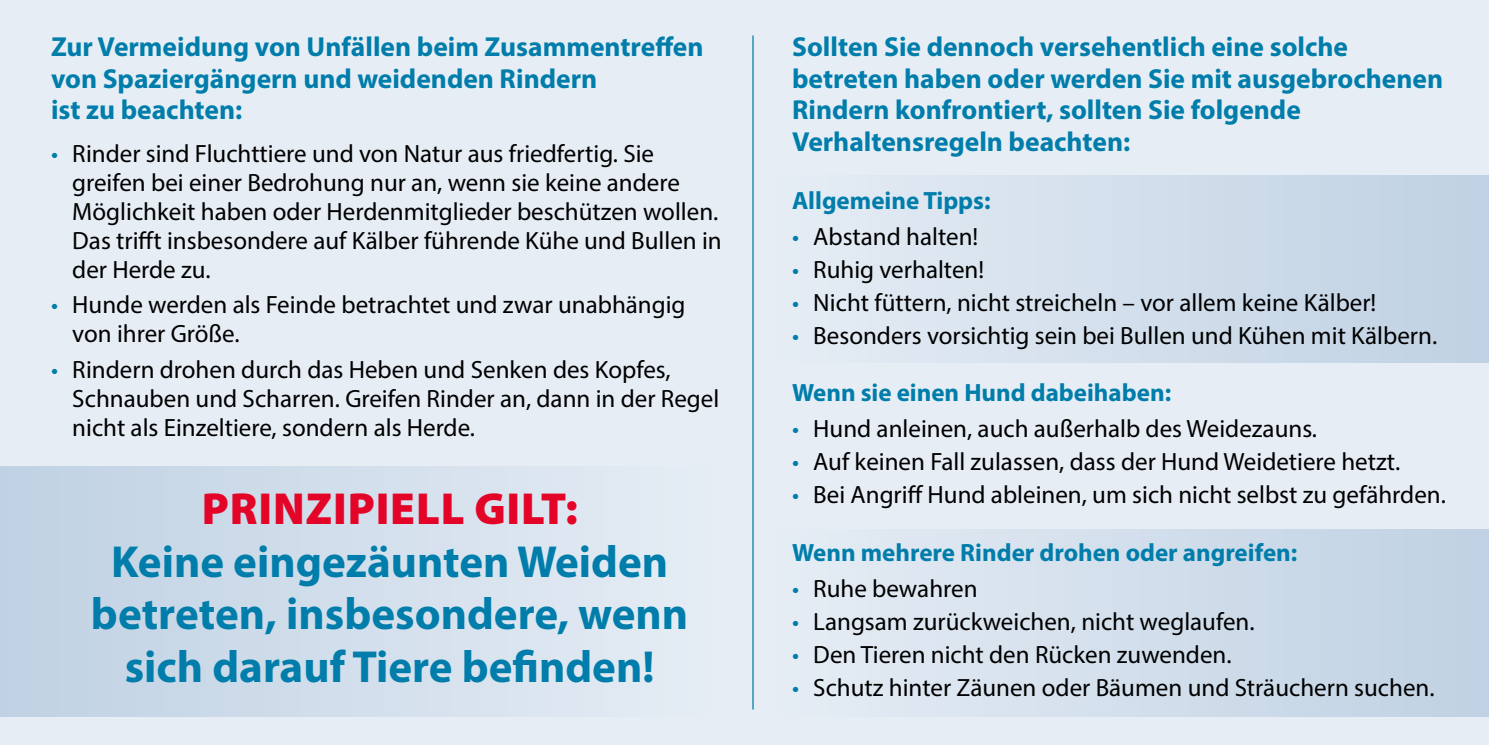
<style>
.page{position:relative;width:1489px;height:745px;background:#fff}
.page>*{position:absolute;margin:0;border:0;box-sizing:border-box;transform-origin:0 0}
.t1{font:700 45px/52.5px "Myriad Pro";color:#007daa;text-align:center}
.t2{font:900 45px "Myriad Pro";letter-spacing:.02em;color:#e40428}
.t3{font:700 27.5px/31.5px "Myriad Pro";color:#007daa}
.t4{font:25px/28.8px "Myriad Pro";color:#000}
.t5{font:700 25px "Myriad Pro";color:#007daa}
.s1{color:#007daa}
</style>
<div class="page">
<div style="left:0;top:0;width:1488px;height:744px;background:#e6edf5"></div>
<div style="left:777px;top:175px;width:711px;height:187px;background:linear-gradient(to right,#e5ecf4,#c0d1e3)"></div>
<div style="left:777px;top:529px;width:711px;height:187px;background:linear-gradient(to right,#e5ecf4,#c0d1e3)"></div>
<div style="left:0;top:466px;width:711px;height:250px;background:linear-gradient(to right,#c0d1e3,#e5ecf4)"></div>
<hr style="left:752px;top:35px;width:1px;height:674px;background:#007daa">
<p class="t3" style="left:51px;top:30px;width:654px">Zur Vermeidung von Unfällen beim Zusammentreffen von Spaziergängern und weidenden Rindern<br>ist zu beachten:</p>
<p class="t4" style="left:72px;top:139px;width:651px;text-indent:-21px"><span class="s1">•</span> Rinder sind Fluchttiere und von Natur aus friedfertig. Sie greifen bei einer Bedrohung nur an, wenn sie keine andere Möglichkeit haben oder Herdenmitglieder beschützen wollen.<br>Das trifft insbesondere auf Kälber führende Kühe und Bullen in der Herde zu.</p>
<p class="t4" style="left:72px;top:290px;width:614px;text-indent:-21px"><span class="s1">•</span> Hunde werden als Feinde betrachtet und zwar unabhängig von ihrer Größe.</p>
<p class="t4" style="left:72px;top:354px;width:648px;text-indent:-21px"><span class="s1">•</span> Rindern drohen durch das Heben und Senken des Kopfes,<br>Schnauben und Scharren. Greifen Rinder an, dann in der Regel nicht als Einzeltiere, sondern als Herde.</p>
<h1 class="t2" style="left:202px;top:478px;width:378px">PRINZIPIELL GILT:</h1>
<h1 class="t1" style="left:91px;top:533px;width:599px">Keine eingezäunten Weiden betreten, insbesondere, wenn sich darauf Tiere befinden!</h1>
<p class="t3" style="left:792px;top:30px;width:652px">Sollten Sie dennoch versehentlich eine solche betreten haben oder werden Sie mit ausgebrochenen Rindern konfrontiert, sollten Sie folgende Verhaltensregeln beachten:</p>
<p class="t5" style="left:792px;top:184px;width:200px">Allgemeine Tipps:</p>
<p class="t4" style="left:792px;top:221px;width:188px"><span class="s1">•</span> Abstand halten!</p>
<p class="t4" style="left:792px;top:254px;width:194px"><span class="s1">•</span> Ruhig verhalten!</p>
<p class="t4" style="left:792px;top:287px;width:586px"><span class="s1">•</span> Nicht füttern, nicht streicheln – vor allem keine Kälber!</p>
<p class="t4" style="left:792px;top:320px;width:646px"><span class="s1">•</span> Besonders vorsichtig sein bei Bullen und Kühen mit Kälbern.</p>
<p class="t5" style="left:792px;top:376px;width:381px">Wenn sie einen Hund dabeihaben:</p>
<p class="t4" style="left:792px;top:413px;width:526px"><span class="s1">•</span> Hund anleinen, auch außerhalb des Weidezauns.</p>
<p class="t4" style="left:792px;top:446px;width:609px"><span class="s1">•</span> Auf keinen Fall zulassen, dass der Hund Weidetiere hetzt.</p>
<p class="t4" style="left:792px;top:479px;width:655px"><span class="s1">•</span> Bei Angriff Hund ableinen, um sich nicht selbst zu gefährden.</p>
<p class="t5" style="left:792px;top:535px;width:507px">Wenn mehrere Rinder drohen oder angreifen:</p>
<p class="t4" style="left:792px;top:573px;width:187px"><span class="s1">•</span> Ruhe bewahren</p>
<p class="t4" style="left:792px;top:606px;width:464px"><span class="s1">•</span> Langsam zurückweichen, nicht weglaufen.</p>
<p class="t4" style="left:792px;top:639px;width:441px"><span class="s1">•</span> Den Tieren nicht den Rücken zuwenden.</p>
<p class="t4" style="left:792px;top:672px;width:644px"><span class="s1">•</span> Schutz hinter Zäunen oder Bäumen und Sträuchern suchen.</p>
</div>
